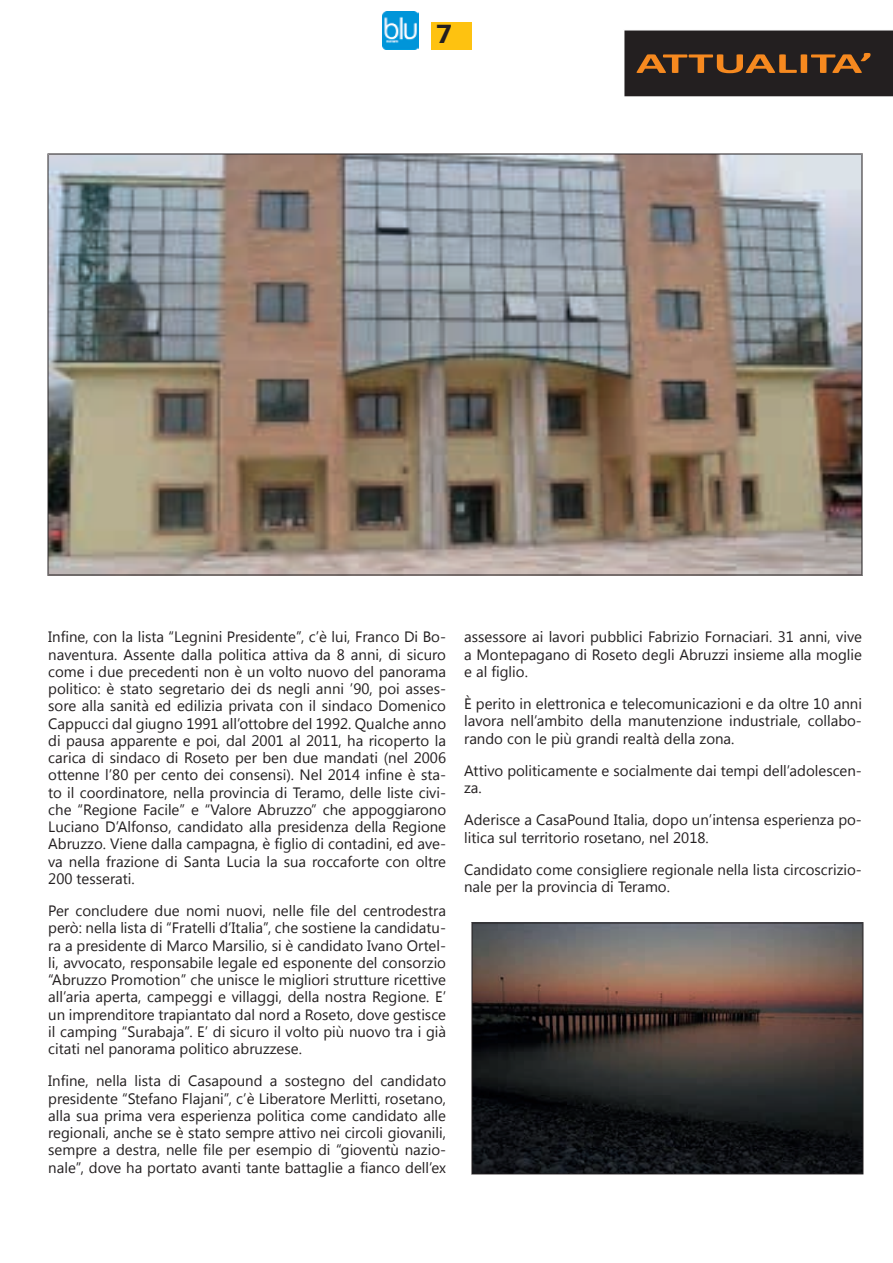
<style>
.page{position:relative;width:893px;height:1263px;background:#fff}
.page>*{position:absolute;margin:0;border:0;box-sizing:border-box;transform-origin:0 0}
.t1{font:700 29.1px "Calibri";color:#f6891f;scale:1.74 1}
.t2{font:700 25.95px "Segoe UI";color:#231f20;scale:1.1 1}
.t3{font:15px/17.2px "Segoe UI";color:#231f20;text-align:justify}
</style>
<div class="page">
<img style="left:383px;top:11px;width:36px;height:39px">
<div style="left:432px;top:22px;width:40px;height:28px;background:#fec210"></div>
<div style="left:624px;top:30px;width:269px;height:67px;background:#231f20"></div>
<img style="left:49px;top:154px;width:813px;height:421px">
<svg style="left:472px;top:923px;width:390px;height:250px"></svg>
<h2 class="t2" style="left:436px;top:15px;width:16px">7</h2>
<h1 class="t1" style="left:636px;top:45px;width:138px">ATTUALITA’</h1>
<p class="t3" style="left:48px;top:628px;width:399px">Infine, con la lista “Legnini Presidente”, c’è lui, Franco Di Bo&shy;naventura. Assente dalla politica attiva da 8 anni, di sicuro come i due precedenti non è un volto nuovo del panorama politico: è stato segretario dei ds negli anni ’90, poi asses&shy;sore alla sanità ed edilizia privata con il sindaco Domenico Cappucci dal giugno 1991 all’ottobre del 1992. Qualche anno di pausa apparente e poi, dal 2001 al 2011, ha ricoperto la carica di sindaco di Roseto per ben due mandati (nel 2006 ottenne l’80 per cento dei consensi). Nel 2014 infine è sta&shy;to il coordinatore, nella provincia di Teramo, delle liste civi&shy;che “Regione Facile” e “Valore Abruzzo” che appoggiarono Luciano D’Alfonso, candidato alla presidenza della Regione Abruzzo. Viene dalla campagna, è figlio di contadini, ed ave&shy;va nella frazione di Santa Lucia la sua roccaforte con oltre 200 tesserati.</p>
<p class="t3" style="left:48px;top:901px;width:399px">Per concludere due nomi nuovi, nelle file del centrodestra però: nella lista di “Fratelli d’Italia”, che sostiene la candidatu&shy;ra a presidente di Marco Marsilio, si è candidato Ivano Ortel&shy;li, avvocato, responsabile legale ed esponente del consorzio “Abruzzo Promotion” che unisce le migliori strutture ricettive all’aria aperta, campeggi e villaggi, della nostra Regione. E’ un imprenditore trapiantato dal nord a Roseto, dove gestisce il camping “Surabaja”. E’ di sicuro il volto più nuovo tra i già citati nel panorama politico abruzzese.</p>
<p class="t3" style="left:48px;top:1072px;width:399px">Infine, nella lista di Casapound a sostegno del candidato presidente “Stefano Flajani”, c’è Liberatore Merlitti, rosetano, alla sua prima vera esperienza politica come candidato alle regionali, anche se è stato sempre attivo nei circoli giovanili, sempre a destra, nelle file per esempio di “gioventù nazio&shy;nale”, dove ha portato avanti tante battaglie a fianco dell’ex</p>
<p class="t3" style="left:464px;top:628px;width:399px">assessore ai lavori pubblici Fabrizio Fornaciari. 31 anni, vive a Montepagano di Roseto degli Abruzzi insieme alla moglie e al figlio.</p>
<p class="t3" style="left:464px;top:694px;width:399px">È perito in elettronica e telecomunicazioni e da oltre 10 anni lavora nell’ambito della manutenzione industriale, collabo&shy;rando con le più grandi realtà della zona.</p>
<p class="t3" style="left:464px;top:761px;width:399px">Attivo politicamente e socialmente dai tempi dell’adolescen&shy;za.</p>
<p class="t3" style="left:464px;top:811px;width:399px">Aderisce a CasaPound Italia, dopo un’intensa esperienza po&shy;litica sul territorio rosetano, nel 2018.</p>
<p class="t3" style="left:464px;top:860px;width:399px">Candidato come consigliere regionale nella lista circoscrizio&shy;nale per la provincia di Teramo.</p>
</div>
